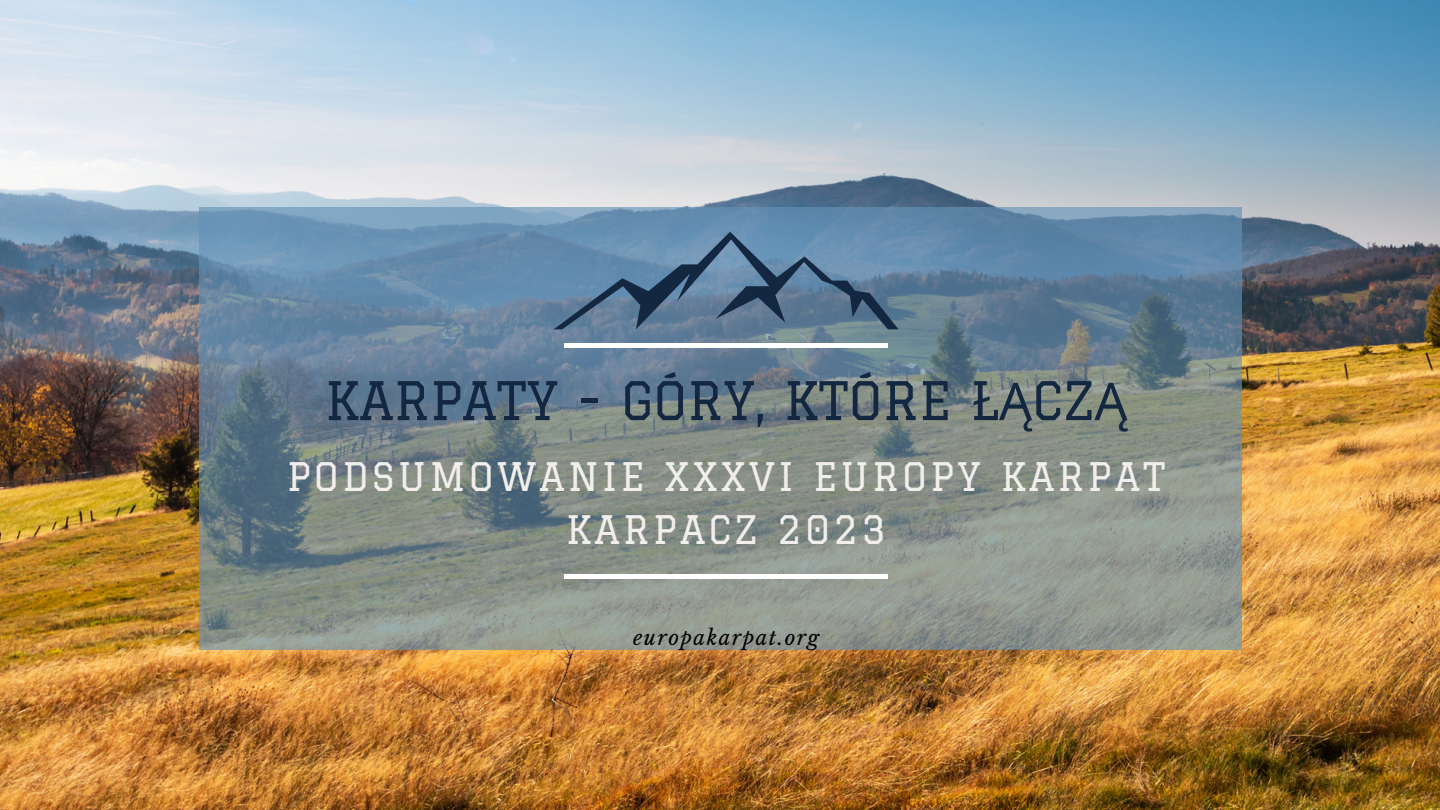
<style>
.page{position:relative;width:1440px;height:810px;background:#fff}
.page>*{position:absolute;margin:0;border:0;box-sizing:border-box;transform-origin:0 0}
.t1{font:52px "Graduate";color:#142740}
.t2{font:38.5px/53.2px "Graduate";letter-spacing:.08em;color:#f1eeec;text-align:center}
.t3{font:italic 20.5px "Libre Baskerville";letter-spacing:.07em;color:#000}
.s1{font-family:"Noto Sans"}
</style>
<div class="page">
<img style="left:0;top:0;width:1440px;height:810px">
<svg style="left:199px;top:207px;width:1042px;height:443px;background:#798a91"></svg>
<div style="left:564px;top:343px;width:324px;height:5px;background:#fff"></div>
<hr style="left:564px;top:575px;width:324px;height:4px;background:#fff">
<svg style="left:554px;top:232px;width:345px;height:97px;background:#597896"></svg>
<p class="t1" style="left:325px;top:371px;width:804px">KARPATY - GÓRY, KTÓRE Ł<span class="s1">Ą</span>CZ<span class="s1">Ą</span></p>
<p class="t2" style="left:287px;top:449px;width:880px">PODSUMOWANIE XXXVI EUROPY KARPAT<br>KARPACZ 2023</p>
<p class="t3" style="left:633px;top:625px;width:188px">europakarpat.org</p>
</div>
